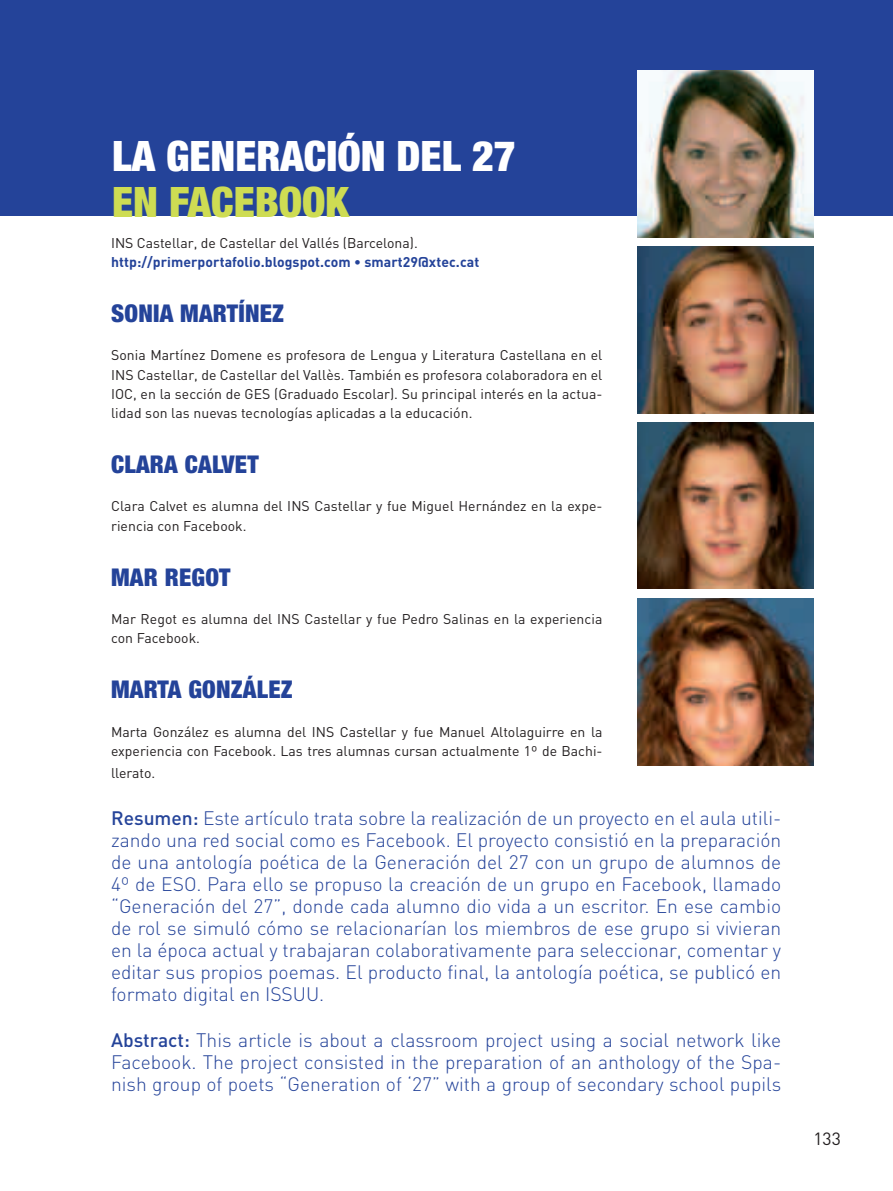
<style>
.page{position:relative;width:893px;height:1191px;background:#fff}
.page>*{position:absolute;margin:0;border:0;box-sizing:border-box;transform-origin:0 0}
.t1{font:900 condensed 42px "Helvetica Neue";color:#fff}
.t2{font:900 condensed 42px "Helvetica Neue";color:#cedc53}
.t3{font:900 condensed 24.5px "Helvetica Neue";letter-spacing:.01em;color:#244399}
.t4{font:300 19.25px/21.9px "DIN";color:#244399;text-align:justify}
.t5{font:17.5px "DIN";color:#231f20}
.t6{font:14px/19.2px "DIN";color:#231f20}
.t7{font:700 14px "DIN";letter-spacing:.005em;color:#244399}
.s1{font-weight:500}
</style>
<div class="page">
<div style="left:0;top:0;width:892px;height:216px;background:#244399"></div>
<img style="left:637px;top:71px;width:176px;height:166px">
<img style="left:637px;top:247px;width:176px;height:166px">
<img style="left:637px;top:422px;width:176px;height:166px">
<img style="left:637px;top:599px;width:176px;height:166px">
<h1 class="t1" style="left:112px;top:141px;width:405px">LA GENERACIÓN DEL 27</h1>
<h1 class="t2" style="left:112px;top:187px;width:238px">EN FACEBOOK</h1>
<p class="t6" style="left:111px;top:234px;width:308px">INS Castellar, de Castellar del Vallés (Barcelona).</p>
<p class="t7" style="left:111px;top:257px;width:369px">http://primerportafolio.blogspot.com • smart29@xtec.cat</p>
<p class="t3" style="left:111px;top:304px;width:174px">SONIA MARTÍNEZ</p>
<p class="t6" style="left:111px;top:347px;width:493px;text-align:justify">Sonia Martínez Domene es profesora de Lengua y Literatura Castellana en el INS Castellar, de Castellar del Vallès. También es profesora colaboradora en el IOC, en la sección de GES (Graduado Escolar). Su principal interés en la actua&shy;lidad son las nuevas tecnologías aplicadas a la educación.</p>
<p class="t3" style="left:111px;top:455px;width:149px">CLARA CALVET</p>
<p class="t6" style="left:111px;top:498px;width:493px">Clara Calvet es alumna del INS Castellar y fue Miguel Hernández en la expe&shy;riencia con Facebook.</p>
<p class="t3" style="left:111px;top:568px;width:121px">MAR REGOT</p>
<p class="t6" style="left:111px;top:611px;width:493px">Mar Regot es alumna del INS Castellar y fue Pedro Salinas en la experiencia con Facebook.</p>
<p class="t3" style="left:111px;top:680px;width:183px">MARTA GONZÁLEZ</p>
<p class="t6" style="left:111px;top:723px;width:493px">Marta González es alumna del INS Castellar y fue Manuel Altolaguirre en la experiencia con Facebook. Las tres alumnas cursan actualmente 1º de Bachi-</p>
<p class="t6" style="left:111px;top:765px;width:46px">llerato.</p>
<p class="t4" style="left:111px;top:809px;width:671px"><span class="s1">Resumen:</span> Este artículo trata sobre la realización de un proyecto en el aula utili&shy;zando una red social como es Facebook. El proyecto consistió en la preparación de una antología poética de la Generación del 27 con un grupo de alumnos de 4º de ESO. Para ello se propuso la creación de un grupo en Facebook, llamado “Generación del 27”, donde cada alumno dio vida a un escritor. En ese cambio de rol se simuló cómo se relacionarían los miembros de ese grupo si vivieran en la época actual y trabajaran colaborativamente para seleccionar, comentar y editar sus propios poemas. El producto final, la antología poética, se publicó en formato digital en ISSUU.</p>
<p class="t4" style="left:111px;top:1031px;width:671px"><span class="s1">Abstract:</span> This article is about a classroom project using a social network like Facebook. The project consisted in the preparation of an anthology of the Spa&shy;nish group of poets “Generation of ‘27” with a group of secondary school pupils</p>
<p class="t5" style="left:813px;top:1132px;width:29px">133</p>
</div>
